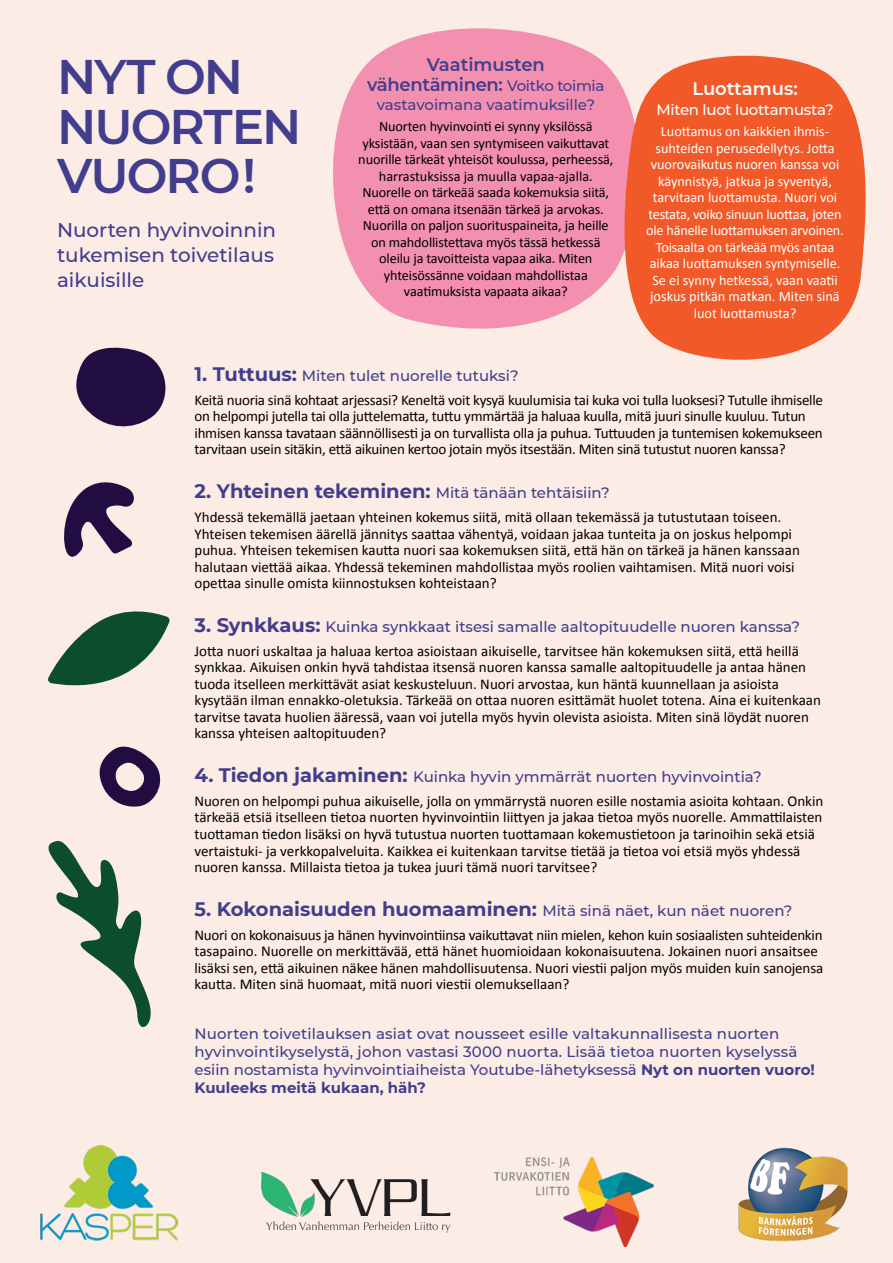
<style>
.page{position:relative;width:893px;height:1263px;background:#fcece6}
.page>*{position:absolute;margin:0;border:0;box-sizing:border-box;transform-origin:0 0}
.t1{font:600 48.45px/49.7px "Montserrat";letter-spacing:-.04em;color:#423d8d}
.t2{font:500 19.95px/24.9px "Montserrat";color:#423d8d;text-align:justify}
.t3{font:700 19.5px "Montserrat";color:#423d8d}
.t4{font:600 18px/19.5px "Montserrat";letter-spacing:-.02em;color:#423d8d;text-align:center}
.t5{font:600 18px "Montserrat";color:#fff}
.t6{font:15px/16.5px "Calibri";color:#000001}
.t7{font:500 15px/18px "Montserrat";color:#423d8d}
.t8{font:500 15px "Montserrat";letter-spacing:-.02em;color:#fff}
.t9{font:14.25px/16.5px "Calibri";letter-spacing:-.01em;color:#000001;text-align:center}
.t10{font:14.25px/16.5px "Calibri";color:#fff;text-align:center}
.s1{font-weight:500;font-size:15px}
.s2{font-weight:700;font-size:19.5px}
.s3{font-weight:700}
</style>
<div class="page">
<svg style="left:64px;top:482px;width:70px;height:75px"></svg>
<svg style="left:76px;top:347px;width:90px;height:80px"></svg>
<svg style="left:99px;top:746px;width:62px;height:61px"></svg>
<svg style="left:48px;top:840px;width:103px;height:187px"></svg>
<svg style="left:48px;top:611px;width:122px;height:75px"></svg>
<img style="left:738px;top:1147px;width:110px;height:95px">
<img style="left:494px;top:1157px;width:160px;height:90px">
<img style="left:40px;top:1145px;width:138px;height:96px">
<img style="left:261px;top:1173px;width:190px;height:59px">
<svg style="left:333px;top:28px;width:282px;height:301px;background:#f49cb7"></svg>
<svg style="left:615px;top:55px;width:251px;height:305px;background:#f26e46"></svg>
<h1 class="t1" style="left:57px;top:50px;width:246px">NYT ON<br>NUORTEN<br>VUORO!</h1>
<h2 class="t2" style="left:57px;top:216px;width:221px">Nuorten hyvinvoinnin tukemisen toivetilaus aikuisille</h2>
<p class="t4" style="left:367px;top:54px;width:239px">Vaatimusten vähentäminen: <span class="s1">Voitko toimia</span></p>
<p class="t7" style="left:377px;top:95px;width:220px">vastavoimana vaatimuksille?</p>
<p class="t9" style="left:358px;top:119px;width:257px">Nuorten hyvinvointi ei synny yksilössä yksistään, vaan sen syntymiseen vaikuttavat nuorille tärkeät yhteisöt koulussa, perheessä, harrastuksissa ja muulla vapaa-ajalla.<br>Nuorelle on tärkeää saada kokemuksia siitä, että on omana itsenään tärkeä ja arvokas.<br>Nuorilla on paljon suorituspaineita, ja heille on mahdollistettava myös tässä hetkessä oleilu ja tavoitteista vapaa aika. Miten yhteisössänne voidaan mahdollistaa vaatimuksista vapaata aikaa?</p>
<p class="t5" style="left:692px;top:76px;width:107px">Luottamus:</p>
<p class="t8" style="left:656px;top:99px;width:179px">Miten luot luottamusta?</p>
<p class="t10" style="left:646px;top:123px;width:199px">Luottamus on kaikkien ihmis&shy;suhteiden perusedellytys. Jotta vuorovaikutus nuoren kanssa voi käynnistyä, jatkua ja syventyä, tarvitaan luottamusta. Nuori voi testata, voiko sinuun luottaa, joten ole hänelle luottamuksen arvoinen.<br>Toisaalta on tärkeää myös antaa aikaa luottamuksen syntymiselle.<br>Se ei synny hetkessä, vaan vaatii joskus pitkän matkan. Miten sinä luot luottamusta?</p>
<p class="t7" style="left:194px;top:366px;width:326px"><span class="s2">1. Tuttuus:</span> Miten tulet nuorelle tutuksi?</p>
<p class="t6" style="left:194px;top:392px;width:630px">Keitä nuoria sinä kohtaat arjessasi? Keneltä voit kysyä kuulumisia tai kuka voi tulla luoksesi? Tutulle ihmiselle on helpompi jutella tai olla juttelematta, tuttu ymmärtää ja haluaa kuulla, mitä juuri sinulle kuuluu. Tutun ihmisen kanssa tavataan säännöllisesti ja on turvallista olla ja puhua. Tuttuuden ja tuntemisen kokemukseen tarvitaan usein sitäkin, että aikuinen kertoo jotain myös itsestään. Miten sinä tutustut nuoren kanssa?</p>
<p class="t7" style="left:194px;top:484px;width:417px"><span class="s2">2. Yhteinen tekeminen:</span> Mitä tänään tehtäisiin?</p>
<p class="t6" style="left:194px;top:509px;width:607px">Yhdessä tekemällä jaetaan yhteinen kokemus siitä, mitä ollaan tekemässä ja tutustutaan toiseen.<br>Yhteisen tekemisen äärellä jännitys saattaa vähentyä, voidaan jakaa tunteita ja on joskus helpompi puhua. Yhteisen tekemisen kautta nuori saa kokemuksen siitä, että hän on tärkeä ja hänen kanssaan halutaan viettää aikaa. Yhdessä tekeminen mahdollistaa myös roolien vaihtamisen. Mitä nuori voisi opettaa sinulle omista kiinnostuksen kohteistaan?</p>
<p class="t7" style="left:194px;top:617px;width:607px"><span class="s2">3. Synkkaus:</span> Kuinka synkkaat itsesi samalle aaltopituudelle nuoren kanssa?</p>
<p class="t6" style="left:195px;top:643px;width:628px">Jotta nuori uskaltaa ja haluaa kertoa asioistaan aikuiselle, tarvitsee hän kokemuksen siitä, että heillä synkkaa. Aikuisen onkin hyvä tahdistaa itsensä nuoren kanssa samalle aaltopituudelle ja antaa hänen tuoda itselleen merkittävät asiat keskusteluun. Nuori arvostaa, kun häntä kuunnellaan ja asioista kysytään ilman ennakko-oletuksia. Tärkeää on ottaa nuoren esittämät huolet totena. Aina ei kuitenkaan tarvitse tavata huolien ääressä, vaan voi jutella myös hyvin olevista asioista. Miten sinä löydät nuoren kanssa yhteisen aaltopituuden?</p>
<p class="t7" style="left:194px;top:767px;width:569px"><span class="s2">4. Tiedon jakaminen:</span> Kuinka hyvin ymmärrät nuorten hyvinvointia?</p>
<p class="t6" style="left:195px;top:793px;width:630px">Nuoren on helpompi puhua aikuiselle, jolla on ymmärrystä nuoren esille nostamia asioita kohtaan. Onkin tärkeää etsiä itselleen tietoa nuorten hyvinvointiin liittyen ja jakaa tietoa myös nuorelle. Ammattilaisten tuottaman tiedon lisäksi on hyvä tutustua nuorten tuottamaan kokemustietoon ja tarinoihin sekä etsiä vertaistuki- ja verkkopalveluita. Kaikkea ei kuitenkaan tarvitse tietää ja tietoa voi etsiä myös yhdessä nuoren kanssa. Millaista tietoa ja tukea juuri tämä nuori tarvitsee?</p>
<h3 class="t3" style="left:194px;top:895px;width:600px">5. Kokonaisuuden huomaaminen: <span class="s1">Mitä sinä näet, kun näet nuoren?</span></h3>
<p class="t6" style="left:194px;top:926px;width:630px">Nuori on kokonaisuus ja hänen hyvinvointiinsa vaikuttavat niin mielen, kehon kuin sosiaalisten suhteidenkin tasapaino. Nuorelle on merkittävää, että hänet huomioidaan kokonaisuutena. Jokainen nuori ansaitsee lisäksi sen, että aikuinen näkee hänen mahdollisuutensa. Nuori viestii paljon myös muiden kuin sanojensa kautta. Miten sinä huomaat, mitä nuori viestii olemuksellaan?</p>
<p class="t7" style="left:194px;top:1023px;width:622px">Nuorten toivetilauksen asiat ovat nousseet esille valtakunnallisesta nuorten hyvinvointikyselystä, johon vastasi 3000 nuorta. Lisää tietoa nuorten kyselyssä esiin nostamista hyvinvointiaiheista Youtube-lähetyksessä <span class="s3">Nyt on nuorten vuoro!<br>Kuuleeks meitä kukaan, häh?</span></p>
</div>
